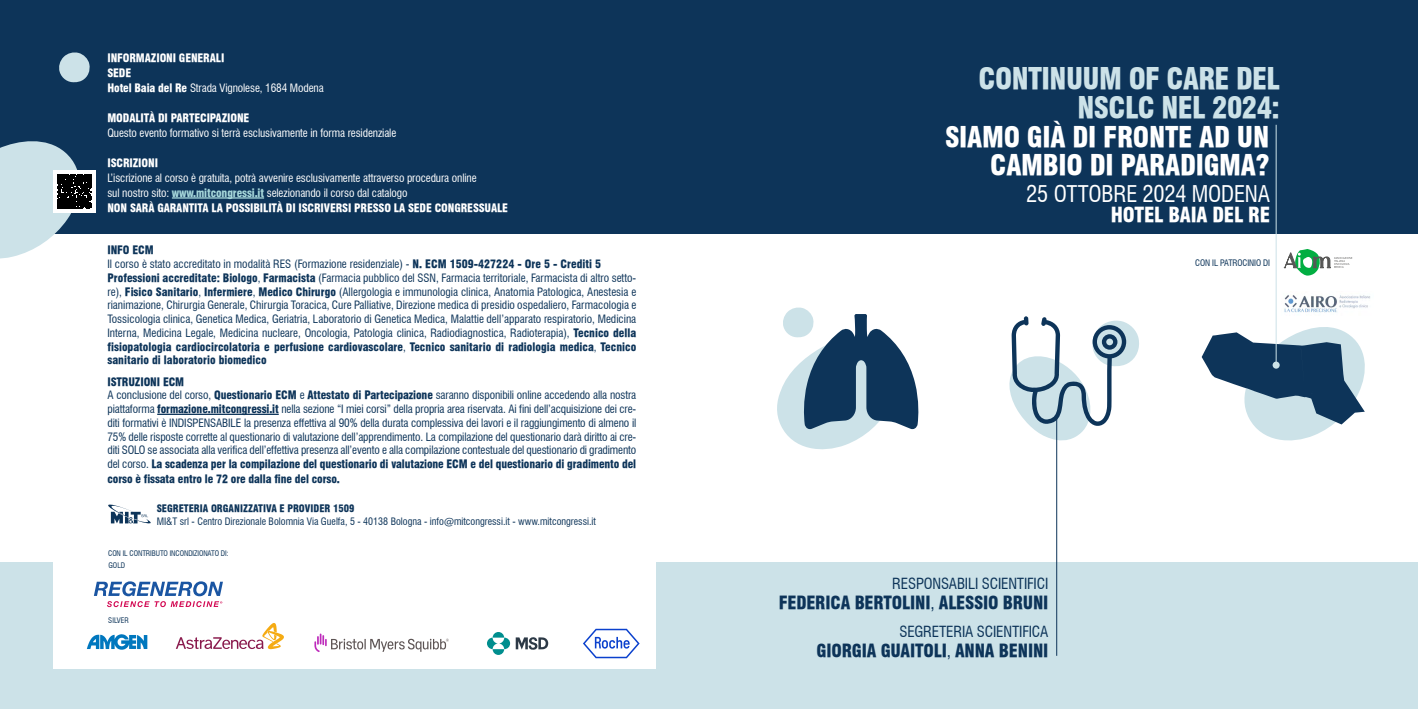
<style>
.page{position:relative;width:1418px;height:709px;background:#fff}
.page>*{position:absolute;margin:0;border:0;box-sizing:border-box;transform-origin:0 0}
.t1{font:28.75px/28.8px "Swiss 721 Black Condensed BT";letter-spacing:-.02em;color:#cce2e8;text-align:right}
.t2{font:27.5px/28.8px "Swiss 721 Black Condensed BT";letter-spacing:-.01em;color:#fff;text-align:right}
.t3{font:condensed 22.5px "Swiss 721 BT";letter-spacing:-.01em;color:#fff}
.t4{font:20px "Swiss 721 Black Condensed BT";letter-spacing:-.01em;color:#fff}
.t5{font:17.5px "Swiss 721 Black Condensed BT";letter-spacing:-.01em;color:#0d3459}
.t6{font:condensed 15px "Swiss 721 BT";letter-spacing:-.01em;color:#0d3459}
.t7{font:condensed 11.25px/13.8px "Swiss 721 BT";color:#0d3459}
.t8{font:11.25px/13.8px "Swiss 721 Black Condensed BT";letter-spacing:-.01em;color:#0d3459}
.t9{font:condensed 11.25px/15px "Swiss 721 BT";letter-spacing:-.01em;color:#fff}
.t10{font:11.25px/15px "Swiss 721 Black Condensed BT";letter-spacing:-.01em;color:#fff}
.t11{font:condensed 10px "Swiss 721 BT";color:#0d3459}
.t12{font:10px "Swiss 721 Black Condensed BT";color:#0d3459}
.t13{font:condensed 8.75px "Swiss 721 BT";letter-spacing:-.01em;color:#0d3459}
.t14{font:condensed 7.5px/12.4px "Swiss 721 BT";letter-spacing:-.01em;color:#0d3459}
.s1{font-family:"Swiss 721 Black Condensed BT";font-stretch:normal}
.s2{font-family:"Swiss 721 Black Condensed BT";font-stretch:normal;color:#a7d8db}
.s3{font-family:"Swiss 721 BT";font-stretch:condensed}
</style>
<div class="page">
<div style="left:0;top:562px;width:1417px;height:147px;background:#cce2e8"></div>
<div style="left:0;top:0;width:1417px;height:234px;background:#0d3459"></div>
<svg style="left:1201px;top:321px;width:164px;height:120px"></svg>
<svg style="left:1009px;top:316px;width:130px;height:125px"></svg>
<svg style="left:777px;top:307px;width:142px;height:143px"></svg>
<div style="left:1272px;top:361px;width:7px;height:8px;background:#cce2e8;border-radius:50%"></div>
<hr style="left:1275px;top:125px;width:1px;height:240px;background:#cce2e8">
<hr style="left:1056px;top:417px;width:1px;height:239px;background:#0d3459">
<hr style="left:172px;top:197px;width:92px;height:2px;background:#a7d8db">
<hr style="left:157px;top:413px;width:122px;height:2px;background:#0d3459">
<svg style="left:59px;top:52px;width:31px;height:31px"></svg>
<div style="left:53px;top:170px;width:43px;height:43px;background:#fff"></div>
<svg style="left:0;top:141px;width:92px;height:118px"></svg>
<svg style="left:108px;top:504px;width:43px;height:20px"></svg>
<svg style="left:1284px;top:249px;width:68px;height:26px"></svg>
<div style="left:53px;top:544px;width:603px;height:124px;background:#fff"></div>
<svg style="left:94px;top:581px;width:129px;height:26px"></svg>
<svg style="left:87px;top:634px;width:60px;height:15px"></svg>
<svg style="left:487px;top:632px;width:61px;height:23px"></svg>
<svg style="left:314px;top:633px;width:135px;height:19px"></svg>
<svg style="left:583px;top:628px;width:56px;height:30px"></svg>
<svg style="left:176px;top:623px;width:108px;height:26px"></svg>
<img style="left:1284px;top:295px;width:87px;height:18px">
<p class="t10" style="left:107px;top:50px;width:118px">INFORMAZIONI GENERALI<br>SEDE</p>
<p class="t9" style="left:107px;top:80px;width:218px"><span class="s1">Hotel Baia del Re</span> Strada Vignolese, 1684 Modena</p>
<p class="t10" style="left:107px;top:110px;width:143px">MODALITÀ DI PARTECIPAZIONE</p>
<p class="t9" style="left:107px;top:125px;width:290px">Questo evento formativo si terrà esclusivamente in forma residenziale</p>
<p class="t10" style="left:107px;top:155px;width:52px">ISCRIZIONI</p>
<p class="t9" style="left:107px;top:170px;width:371px">L’iscrizione al corso è gratuita, potrà avvenire esclusivamente attraverso procedura online sul nostro sito: <span class="s2">www.mitcongressi.it</span> selezionando il corso dal catalogo</p>
<p class="t10" style="left:107px;top:200px;width:402px">NON SARÀ GARANTITA LA POSSIBILITÀ DI ISCRIVERSI PRESSO LA SEDE CONGRESSUALE</p>
<p class="t8" style="left:107px;top:243px;width:48px">INFO ECM</p>
<p class="t7" style="left:107px;top:257px;width:530px">Il corso è stato accreditato in modalità RES (Formazione residenziale) - <span class="s1">N. ECM 1509-427224 - Ore 5 - Crediti 5<br>Professioni accreditate: Biologo</span>, <span class="s1">Farmacista</span> (Farmacia pubblico del SSN, Farmacia territoriale, Farmacista di altro setto&shy;re), <span class="s1">Fisico Sanitario</span>, <span class="s1">Infermiere</span>, <span class="s1">Medico Chirurgo</span> (Allergologia e immunologia clinica, Anatomia Patologica, Anestesia e rianimazione, Chirurgia Generale, Chirurgia Toracica, Cure Palliative, Direzione medica di presidio ospedaliero, Farmacologia e Tossicologia clinica, Genetica Medica, Geriatria, Laboratorio di Genetica Medica, Malattie dell’apparato respiratorio, Medicina Interna, Medicina Legale, Medicina nucleare, Oncologia, Patologia clinica, Radiodiagnostica, Radioterapia), <span class="s1">Tecnico della</span></p>
<p class="t8" style="left:107px;top:339px;width:530px">fisiopatologia cardiocircolatoria e perfusione cardiovascolare<span class="s3">,</span> Tecnico sanitario di radiologia medica<span class="s3">,</span> Tecnico sanitario di laboratorio biomedico</p>
<p class="t8" style="left:107px;top:374px;width:78px">ISTRUZIONI ECM</p>
<p class="t7" style="left:107px;top:388px;width:530px;text-align:justify">A conclusione del corso, <span class="s1">Questionario ECM</span> e <span class="s1">Attestato di Partecipazione</span> saranno disponibili online accedendo alla nostra piattaforma <span class="s1">formazione.mitcongressi.it</span> nella sezione “I miei corsi” della propria area riservata. Ai fini dell’acquisizione dei cre&shy;diti formativi è INDISPENSABILE la presenza effettiva al 90% della durata complessiva dei lavori e il raggiungimento di almeno il 75% delle risposte corrette al questionario di valutazione dell’apprendimento. La compilazione del questionario darà diritto ai cre&shy;diti SOLO se associata alla verifica dell’effettiva presenza all’evento e alla compilazione contestuale del questionario di gradimento</p>
<p class="t8" style="left:107px;top:456px;width:530px;line-height:15px"><span class="s3">del corso.</span> La scadenza per la compilazione del questionario di valutazione ECM e del questionario di gradimento del corso è fissata entro le 72 ore dalla fine del corso.</p>
<p class="t12" style="left:157px;top:502px;width:199px">SEGRETERIA ORGANIZZATIVA E PROVIDER 1509</p>
<p class="t11" style="left:157px;top:515px;width:441px">MI&amp;T srl - Centro Direzionale Bolomnia Via Guelfa, 5 - 40138 Bologna - info@mitcongressi.it - www.mitcongressi.it</p>
<p class="t14" style="left:108px;top:547px;width:122px">CON IL CONTRIBUTO INCONDIZIONATO DI:<br>GOLD</p>
<p class="t14" style="left:108px;top:614px;width:22px">SILVER</p>
<h1 class="t1" style="left:978px;top:64px;width:303px">CONTINUUM OF CARE DEL<br>NSCLC NEL 2024:</h1>
<h2 class="t2" style="left:945px;top:122px;width:326px">SIAMO GIÀ DI FRONTE AD UN<br>CAMBIO DI PARADIGMA?</h2>
<h3 class="t3" style="left:1026px;top:180px;width:245px">25 OTTOBRE 2024 MODENA</h3>
<h3 class="t4" style="left:1110px;top:202px;width:161px">HOTEL BAIA DEL RE</h3>
<h3 class="t6" style="left:892px;top:574px;width:158px">RESPONSABILI SCIENTIFICI</h3>
<h3 class="t5" style="left:778px;top:592px;width:271px">FEDERICA BERTOLINI<span class="s3">,</span> ALESSIO BRUNI</h3>
<h3 class="t6" style="left:899px;top:622px;width:150px">SEGRETERIA SCIENTIFICA</h3>
<h3 class="t5" style="left:816px;top:639px;width:233px">GIORGIA GUAITOLI<span class="s3">,</span> ANNA BENINI</h3>
<p class="t13" style="left:1195px;top:257px;width:76px">CON IL PATROCINIO DI</p>
</div>
